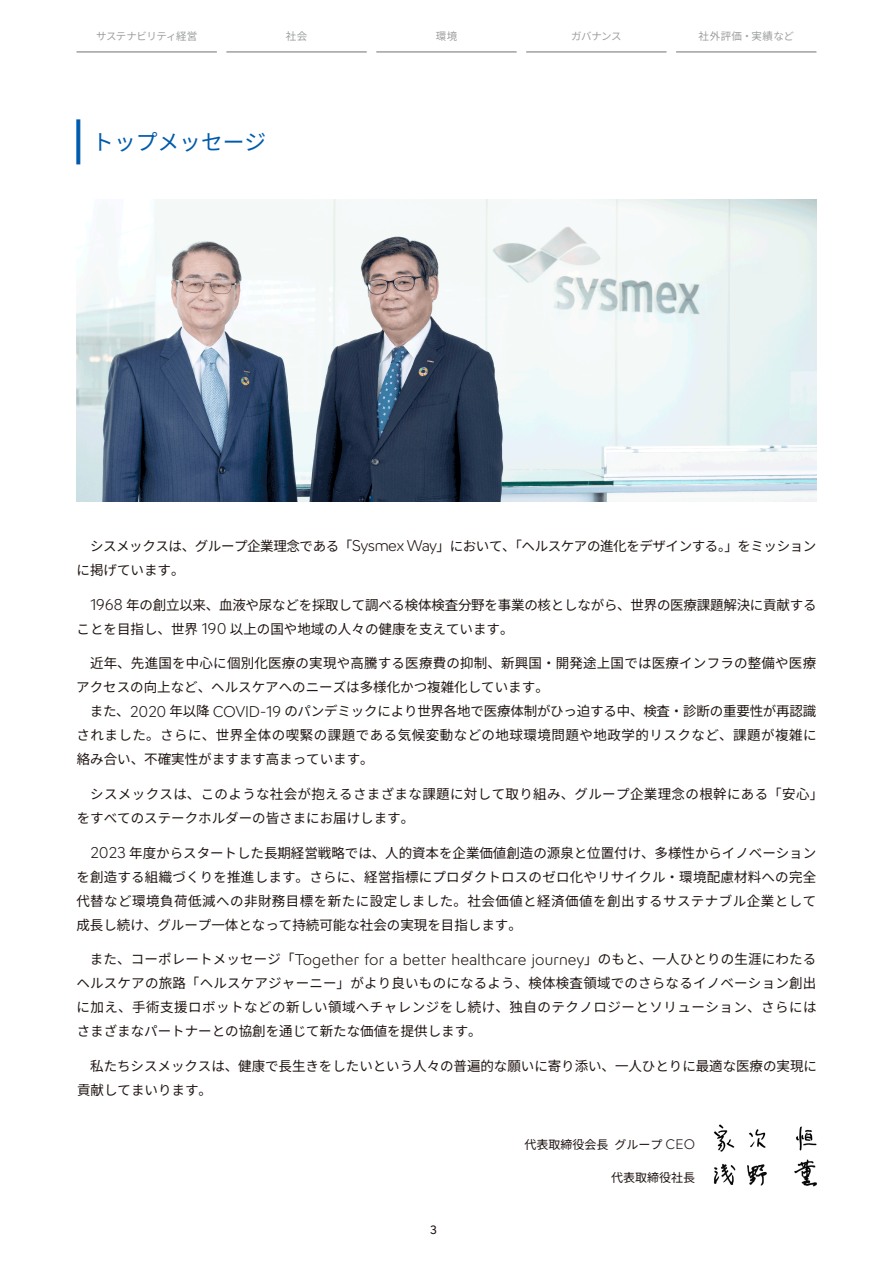
<style>
.page{position:relative;width:893px;height:1263px;background:#fff}
.page>*{position:absolute;margin:0;border:0;box-sizing:border-box;transform-origin:0 0}
.t1{font:21.75px "Noto Sans JP";color:#005bac}
.t2{font:300 15.45px "Sysmex";letter-spacing:.01em;color:#221815}
.t3{font:13.5px/24px "Noto Sans JP";color:#221815}
.t4{font:13.5px/24px "Noto Sans JP";letter-spacing:.025em;color:#221815}
.t5{font:13.5px/24px "Noto Sans JP";letter-spacing:-.03em;color:#221815}
.t6{font:12.15px "Sysmex";color:#221815}
.t7{font:12px "Noto Sans JP";color:#221815}
.t8{font:10.5px "Noto Sans JP";letter-spacing:-.035em;color:#9fa0a0}
.t9{font:10.5px "Noto Sans JP";letter-spacing:.045em;color:#9fa0a0}
.s1{font-size:45px}
.s2{font-family:"Sysmex";font-weight:300;font-size:15.45px}
.s3{font-family:"Noto Sans JP";font-weight:400;font-size:13.5px}
.s4{font-family:"Sysmex";font-weight:300;font-size:13.8px}
</style>
<div class="page">
<img style="left:77px;top:200px;width:739px;height:302px">
<img style="left:713px;top:1124px;width:104px;height:63px">
<hr style="left:77px;top:51px;width:140px;height:2px;background:#9fa0a0">
<hr style="left:226px;top:51px;width:141px;height:2px;background:#9fa0a0">
<hr style="left:376px;top:51px;width:141px;height:2px;background:#9fa0a0">
<hr style="left:526px;top:51px;width:140px;height:2px;background:#9fa0a0">
<hr style="left:676px;top:51px;width:140px;height:2px;background:#9fa0a0">
<p class="t8" style="left:96px;top:30px;width:103px">サステナビリティ経営</p>
<p class="t8" style="left:286px;top:30px;width:23px">社会</p>
<p class="t8" style="left:436px;top:30px;width:23px">環境</p>
<p class="t8" style="left:571px;top:30px;width:52px">ガバナンス</p>
<p class="t9" style="left:699px;top:30px;width:97px">社外評価・実績など</p>
<h1 class="t1" style="left:77px;top:130px;width:191px"><span class="s1">▎</span>トップメッセージ</h1>
<p class="t5" style="left:77px;top:534px;width:741px;text-indent:13px">シスメックスは、グループ企業理念である「<span class="s2">Sysmex Way</span>」において、「ヘルスケアの進化をデザインする。」をミッションに掲げています。</p>
<p class="t3" style="left:77px;top:593px;width:741px;text-indent:13px"><span class="s2">1968</span> 年の創立以来、血液や尿などを採取して調べる検体検査分野を事業の核としながら、世界の医療課題解決に貢献することを目指し、世界 <span class="s2">190</span> 以上の国や地域の人々の健康を支えています。</p>
<p class="t3" style="left:76px;top:652px;width:741px;text-indent:14px">近年、先進国を中心に個別化医療の実現や高騰する医療費の抑制、新興国・開発途上国では医療インフラの整備や医療アクセスの向上など、ヘルスケアへのニーズは多様化かつ複雑化しています。</p>
<p class="t3" style="left:76px;top:700px;width:742px;text-align:justify;text-indent:13px">また、<span class="s2">2020</span> 年以降 <span class="s2">COVID-19</span> のパンデミックにより世界各地で医療体制がひっ迫する中、検査・診断の重要性が再認識されました。さらに、世界全体の喫緊の課題である気候変動などの地球環境問題や地政学的リスクなど、課題が複雑に絡み合い、不確実性がますます高まっています。</p>
<p class="t4" style="left:77px;top:782px;width:748px;text-indent:13px">シスメックスは、このような社会が抱えるさまざまな課題に対して取り組み、グループ企業理念の根幹にある「安心」をすべてのステークホルダーの皆さまにお届けします。</p>
<p class="t3" style="left:76px;top:841px;width:741px;text-align:justify;text-indent:14px"><span class="s2">2023</span> 年度からスタートした長期経営戦略では、人的資本を企業価値創造の源泉と位置付け、多様性からイノベーションを創造する組織づくりを推進します。さらに、経営指標にプロダクトロスのゼロ化やリサイクル・環境配慮材料への完全代替など環境負荷低減への非財務目標を新たに設定しました。社会価値と経済価値を創出するサステナブル企業として成長し続け、グループ一体となって持続可能な社会の実現を目指します。</p>
<p class="t2" style="left:90px;top:949px;width:728px"><span class="s3">また、コーポレートメッセージ「</span>Together for a better healthcare journey<span class="s3">」のもと、一人ひとりの生涯にわたる</span></p>
<p class="t3" style="left:76px;top:971px;width:742px;text-align:justify">ヘルスケアの旅路「ヘルスケアジャーニー」がより良いものになるよう、検体検査領域でのさらなるイノベーション創出に加え、手術支援ロボットなどの新しい領域へチャレンジをし続け、独自のテクノロジーとソリューション、さらにはさまざまなパートナーとの協創を通じて新たな価値を提供します。</p>
<p class="t3" style="left:77px;top:1054px;width:741px;text-indent:13px">私たちシスメックスは、健康で長生きをしたいという人々の普遍的な願いに寄り添い、一人ひとりに最適な医療の実現に貢献してまいります。</p>
<p class="t6" style="left:430px;top:1222px;width:8px">3</p>
<p class="t7" style="left:525px;top:1137px;width:172px">代表取締役会長グループ <span class="s4">CEO</span></p>
<p class="t7" style="left:611px;top:1170px;width:85px">代表取締役社長</p>
</div>
